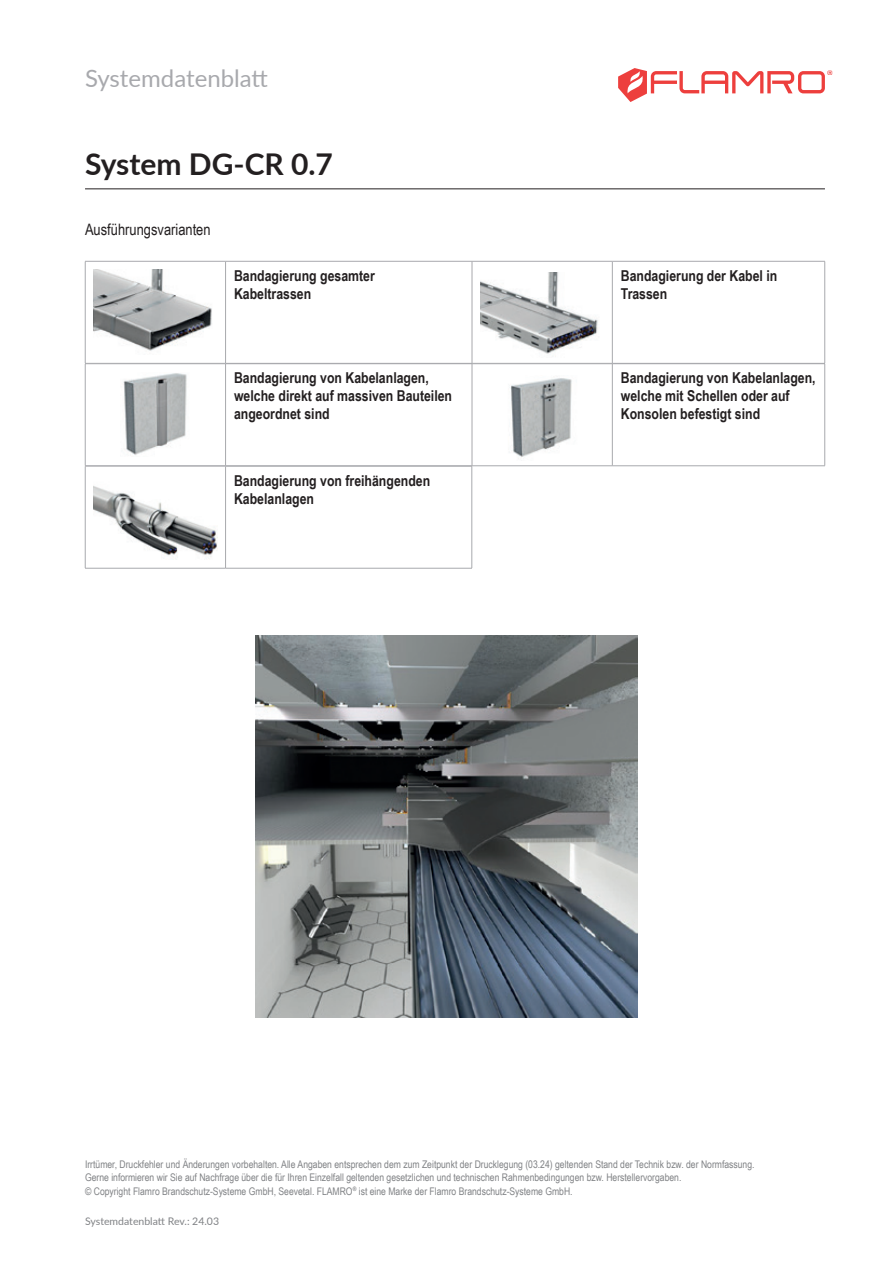
<style>
.page{position:relative;width:893px;height:1263px;background:#fff}
.page>*{position:absolute;margin:0;border:0;box-sizing:border-box;transform-origin:0 0}
.t1{font:700 30px "Lato";color:#231f20}
.t2{font:24px "Lato";color:#a8a9ad}
.t3{font:15.75px "Arial Narrow";color:#231f20}
.t4{font:700 15px/18px "Arial Narrow";color:#231f20}
.t5{font:10.5px/13.6px "Arial Narrow";color:#808285}
.t6{font:10.5px "Lato";color:#808285}
</style>
<div class="page">
<svg style="left:618px;top:68px;width:214px;height:34px"></svg>
<hr style="left:85px;top:188px;width:740px;height:1px;background:#231f20">
<svg style="left:86px;top:262px;width:526px;height:101px"></svg>
<hr style="left:226px;top:261px;width:246px;height:1px;background:#a8a9ad">
<hr style="left:612px;top:261px;width:213px;height:1px;background:#a8a9ad">
<hr style="left:824px;top:261px;width:1px;height:102px;background:#a8a9ad">
<hr style="left:472px;top:261px;width:140px;height:1px;background:#a8a9ad">
<hr style="left:472px;top:261px;width:1px;height:102px;background:#a8a9ad">
<hr style="left:612px;top:261px;width:1px;height:102px;background:#a8a9ad">
<hr style="left:85px;top:261px;width:141px;height:1px;background:#a8a9ad">
<hr style="left:85px;top:261px;width:1px;height:102px;background:#a8a9ad">
<hr style="left:225px;top:261px;width:1px;height:102px;background:#a8a9ad">
<img style="left:94px;top:270px;width:123px;height:85px">
<img style="left:480px;top:273px;width:124px;height:85px">
<svg style="left:86px;top:364px;width:526px;height:101px"></svg>
<hr style="left:226px;top:363px;width:246px;height:1px;background:#a8a9ad">
<hr style="left:226px;top:465px;width:246px;height:1px;background:#a8a9ad">
<hr style="left:612px;top:363px;width:213px;height:1px;background:#a8a9ad">
<hr style="left:824px;top:364px;width:1px;height:102px;background:#a8a9ad">
<hr style="left:612px;top:465px;width:213px;height:1px;background:#a8a9ad">
<hr style="left:472px;top:363px;width:140px;height:1px;background:#a8a9ad">
<hr style="left:472px;top:364px;width:1px;height:102px;background:#a8a9ad">
<hr style="left:612px;top:364px;width:1px;height:102px;background:#a8a9ad">
<hr style="left:472px;top:465px;width:140px;height:1px;background:#a8a9ad">
<hr style="left:85px;top:363px;width:141px;height:1px;background:#a8a9ad">
<hr style="left:85px;top:364px;width:1px;height:102px;background:#a8a9ad">
<hr style="left:225px;top:364px;width:1px;height:102px;background:#a8a9ad">
<hr style="left:85px;top:465px;width:141px;height:1px;background:#a8a9ad">
<img style="left:95px;top:372px;width:122px;height:85px">
<img style="left:482px;top:375px;width:120px;height:85px">
<hr style="left:226px;top:466px;width:246px;height:1px;background:#a8a9ad">
<hr style="left:472px;top:466px;width:1px;height:102px;background:#a8a9ad">
<hr style="left:226px;top:568px;width:246px;height:1px;background:#a8a9ad">
<hr style="left:85px;top:466px;width:141px;height:1px;background:#a8a9ad">
<hr style="left:85px;top:466px;width:1px;height:102px;background:#a8a9ad">
<hr style="left:225px;top:466px;width:1px;height:102px;background:#a8a9ad">
<hr style="left:85px;top:568px;width:141px;height:1px;background:#a8a9ad">
<img style="left:94px;top:486px;width:123px;height:74px">
<img style="left:255px;top:635px;width:383px;height:383px">
<h2 class="t2" style="left:85px;top:61px;width:184px">Systemdatenblatt</h2>
<h1 class="t1" style="left:85px;top:142px;width:249px">System DG-CR 0.7</h1>
<h3 class="t3" style="left:85px;top:218px;width:127px">Ausführungsvarianten</h3>
<h3 class="t4" style="left:234px;top:266px;width:142px">Bandagierung gesamter<br>Kabeltrassen</h3>
<h3 class="t4" style="left:621px;top:266px;width:158px">Bandagierung der Kabel in<br>Trassen</h3>
<h3 class="t4" style="left:234px;top:368px;width:220px">Bandagierung von Kabelanlagen, welche direkt auf massiven Bauteilen angeordnet sind</h3>
<h3 class="t4" style="left:621px;top:368px;width:196px">Bandagierung von Kabelanlagen, welche mit Schellen oder auf<br>Konsolen befestigt sind</h3>
<h3 class="t4" style="left:234px;top:471px;width:198px">Bandagierung von freihängenden<br>Kabelanlagen</h3>
<p class="t5" style="left:85px;top:1157px;width:671px">Irrtümer, Druckfehler und Änderungen vorbehalten. Alle Angaben entsprechen dem zum Zeitpunkt der Drucklegung (03.24) geltenden Stand der Technik bzw. der Normfassung.<br>Gerne informieren wir Sie auf Nachfrage über die für Ihren Einzelfall geltenden gesetzlichen und technischen Rahmenbedingungen bzw. Herstellervorgaben.<br>© Copyright Flamro Brandschutz-Systeme GmbH, Seevetal. FLAMRO<sup>®</sup> ist eine Marke der Flamro Brandschutz-Systeme GmbH.</p>
<p class="t6" style="left:85px;top:1213px;width:136px">Systemdatenblatt Rev.: 24.03</p>
</div>
